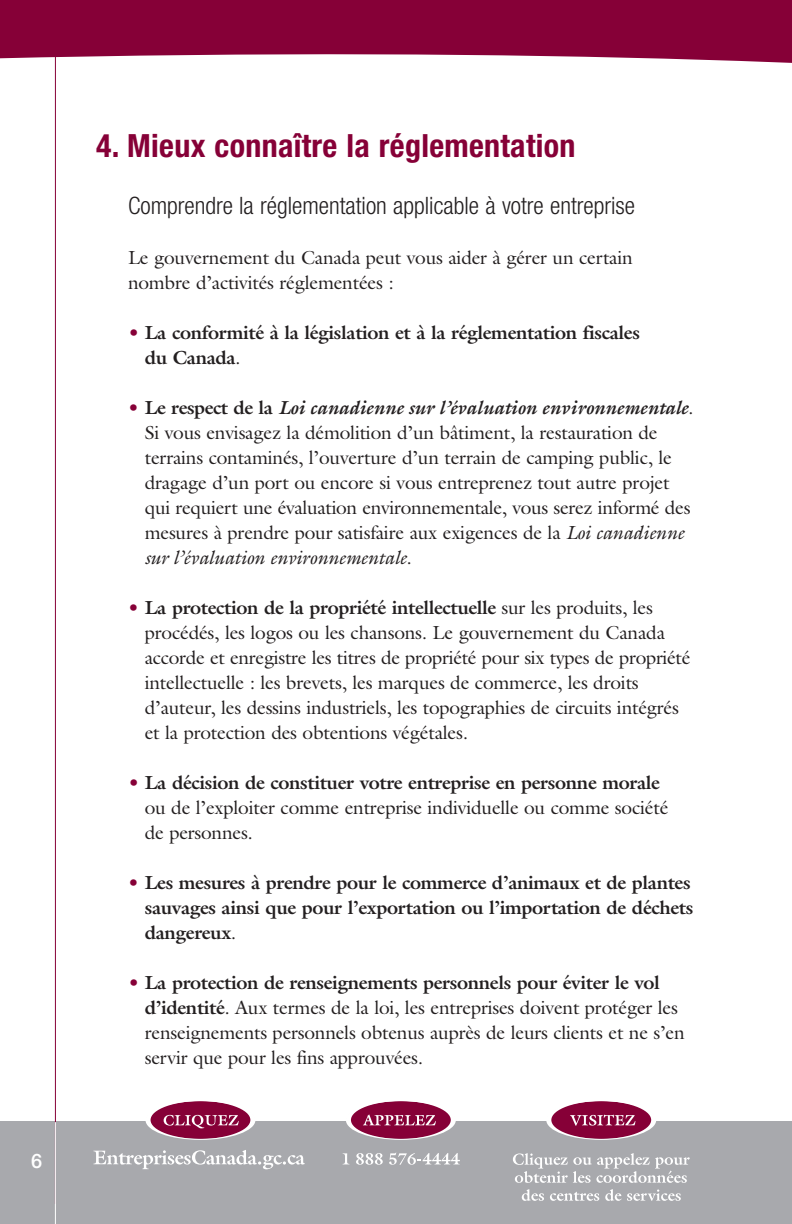
<style>
.page{position:relative;width:792px;height:1224px;background:#fff}
.page>*{position:absolute;margin:0;border:0;box-sizing:border-box;transform-origin:0 0}
.t1{font:700 condensed 32px "Helvetica Neue";letter-spacing:.01em;color:#860037}
.t2{font:300 condensed 24px "Helvetica Neue";color:#231f20}
.t3{font:500 20px "Helvetica Neue";color:#fff}
.t4{font:19px/25px "Galliard";letter-spacing:-.01em;color:#231f20}
.t5{font:700 19px/25px "Galliard";letter-spacing:-.02em;color:#231f20}
.s1{font-weight:400;color:#860037}
.s2{font-weight:400}
.s3{color:#860037}
.s4{font-weight:700}
.s5{font-weight:700;font-style:italic}
.s6{font-style:italic}
</style>
<div class="page">
<hr style="left:791px;top:1122px;width:1px;height:102px;background:#a8a9ad">
<div style="left:0;top:1122px;width:791px;height:102px;background:#a8a9ad"></div>
<svg style="left:93px;top:1150px;width:212px;height:19px"></svg>
<svg style="left:343px;top:1153px;width:6px;height:11px"></svg>
<svg style="left:356px;top:1153px;width:27px;height:12px"></svg>
<svg style="left:389px;top:1153px;width:71px;height:12px"></svg>
<svg style="left:546px;top:1101px;width:110px;height:39px"></svg>
<svg style="left:346px;top:1101px;width:110px;height:39px"></svg>
<svg style="left:145px;top:1101px;width:110px;height:39px"></svg>
<svg style="left:513px;top:1153px;width:177px;height:30px"></svg>
<svg style="left:522px;top:1189px;width:22px;height:12px"></svg>
<svg style="left:550px;top:1192px;width:49px;height:9px"></svg>
<svg style="left:605px;top:1189px;width:76px;height:12px"></svg>
<hr style="left:55px;top:41px;width:1px;height:1163px;background:#860037">
<hr style="left:55px;top:1122px;width:1px;height:102px;background:#fff">
<svg style="left:0;top:0;width:792px;height:138px"></svg>
<p class="t3" style="left:31px;top:1154px;width:13px">6</p>
<h1 class="t1" style="left:96px;top:134px;width:481px">4. Mieux connaître la réglementation</h1>
<p class="t2" style="left:128px;top:197px;width:508px">Comprendre la réglementation applicable à votre entreprise</p>
<p class="t4" style="left:128px;top:245px;width:506px">Le gouvernement du Canada peut vous aider à gérer un certain nombre d’activités réglementées :</p>
<p class="t5" style="left:145px;top:320px;width:497px;text-indent:-17px"><span class="s1">•</span> La conformité à la législation et à la réglementation fiscales du Canada<span class="s2">.</span></p>
<p class="t4" style="left:145px;top:395px;width:550px;text-indent:-17px"><span class="s3">•</span> <span class="s4">Le respect de la</span> <span class="s5">Loi canadienne sur l’évaluation environnementale</span>.<br>Si vous envisagez la démolition d’un bâtiment, la restauration de terrains contaminés, l’ouverture d’un terrain de camping public, le dragage d’un port ou encore si vous entreprenez tout autre projet qui requiert une évaluation environnementale, vous serez informé des mesures à prendre pour satisfaire aux exigences de la <span class="s6">Loi canadienne sur l’évaluation environnementale</span>.</p>
<p class="t4" style="left:145px;top:595px;width:547px;text-indent:-17px"><span class="s3">•</span> <span class="s4">La protection de la propriété intellectuelle</span> sur les produits, les procédés, les logos ou les chansons. Le gouvernement du Canada accorde et enregistre les titres de propriété pour six types de propriété intellectuelle : les brevets, les marques de commerce, les droits d’auteur, les dessins industriels, les topographies de circuits intégrés et la protection des obtentions végétales.</p>
<p class="t4" style="left:145px;top:770px;width:525px;text-indent:-17px"><span class="s3">•</span> <span class="s4">La décision de constituer votre entreprise en personne morale </span>ou de l’exploiter comme entreprise individuelle ou comme société de personnes.</p>
<p class="t5" style="left:145px;top:870px;width:550px;text-indent:-17px"><span class="s1">•</span> Les mesures à prendre pour le commerce d’animaux et de plantes sauvages ainsi que pour l’exportation ou l’importation de déchets dangereux<span class="s2">.</span></p>
<p class="t4" style="left:145px;top:970px;width:542px;text-indent:-17px"><span class="s3">•</span> <span class="s4">La protection de renseignements personnels pour éviter le vol d’identité</span>. Aux termes de la loi, les entreprises doivent protéger les renseignements personnels obtenus auprès de leurs clients et ne s’en servir que pour les fins approuvées.</p>
</div>
